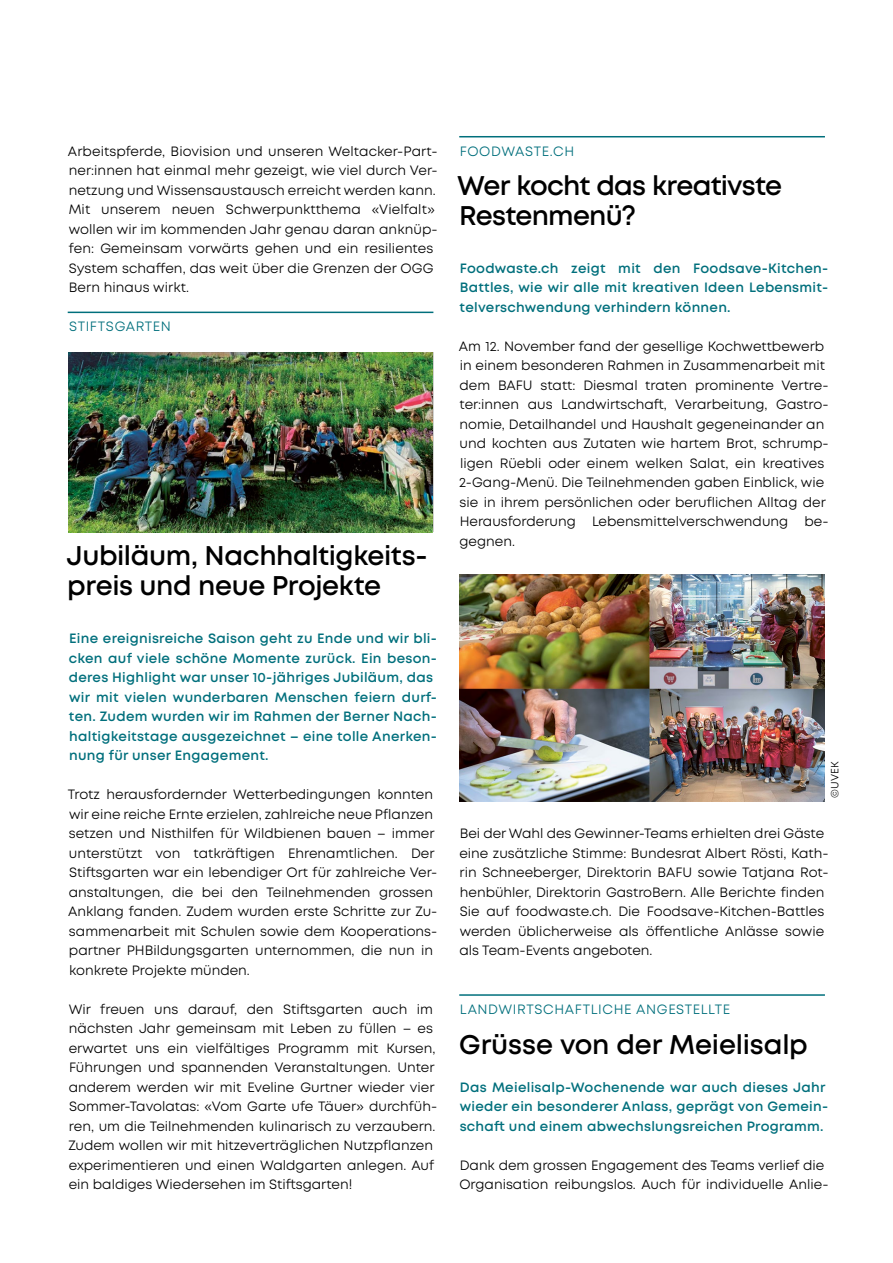
<style>
.page{position:relative;width:893px;height:1263px;background:#fff}
.page>*{position:absolute;margin:0;border:0;box-sizing:border-box;transform-origin:0 0}
.t1{font:600 27px/30px "Mont";letter-spacing:-.015em;color:#000}
.t2{font:13.5px/19.5px "Mont";color:#000}
.t3{font:600 13.5px/19.5px "Mont";letter-spacing:.02em;color:#006f7c}
.t4{font:13.5px "Mont";letter-spacing:.045em;color:#006f7c}
.t5{font:10.5px "Mont";color:#000}
</style>
<div class="page">
<hr style="left:68px;top:312px;width:365px;height:1px;background:#006f7c">
<hr style="left:459px;top:994px;width:366px;height:2px;background:#006f7c">
<hr style="left:459px;top:136px;width:366px;height:1px;background:#006f7c">
<img style="left:69px;top:353px;width:364px;height:179px">
<img style="left:459px;top:575px;width:366px;height:226px">
<p class="t2" style="left:68px;top:141px;width:371px">Arbeitspferde, Biovision und unseren Weltacker-Part&shy;ner:innen hat einmal mehr gezeigt, wie viel durch Ver&shy;netzung und Wissensaustausch erreicht werden kann.<br>Mit unserem neuen Schwerpunktthema «Vielfalt» wollen wir im kommenden Jahr genau daran anknüp&shy;fen: Gemeinsam vorwärts gehen und ein resilientes System schaffen, das weit über die Grenzen der OGG Bern hinaus wirkt.</p>
<p class="t4" style="left:69px;top:318px;width:103px">STIFTSGARTEN</p>
<h1 class="t1" style="left:67px;top:541px;width:363px">Jubiläum, Nachhaltigkeits&shy;preis und neue Projekte</h1>
<p class="t3" style="left:69px;top:629px;width:370px">Eine ereignisreiche Saison geht zu Ende und wir bli&shy;cken auf viele schöne Momente zurück. Ein beson&shy;deres Highlight war unser 10-jähriges Jubiläum, das wir mit vielen wunderbaren Menschen feiern durf&shy;ten. Zudem wurden wir im Rahmen der Berner Nach&shy;haltigkeitstage ausgezeichnet – eine tolle Anerken&shy;nung für unser Engagement.</p>
<p class="t2" style="left:68px;top:785px;width:371px">Trotz herausfordernder Wetterbedingungen konnten wir eine reiche Ernte erzielen, zahlreiche neue Pflanzen setzen und Nisthilfen für Wildbienen bauen – immer unterstützt von tatkräftigen Ehrenamtlichen. Der Stiftsgarten war ein lebendiger Ort für zahlreiche Ver&shy;anstaltungen, die bei den Teilnehmenden grossen Anklang fanden. Zudem wurden erste Schritte zur Zu&shy;sammenarbeit mit Schulen sowie dem Kooperations&shy;partner PHBildungsgarten unternommen, die nun in konkrete Projekte münden.</p>
<p class="t2" style="left:68px;top:999px;width:370px">Wir freuen uns darauf, den Stiftsgarten auch im nächsten Jahr gemeinsam mit Leben zu füllen – es erwartet uns ein vielfältiges Programm mit Kursen, Führungen und spannenden Veranstaltungen. Unter anderem werden wir mit Eveline Gurtner wieder vier Sommer-Tavolatas: «Vom Garte ufe Täuer» durchfüh&shy;ren, um die Teilnehmenden kulinarisch zu verzaubern.<br>Zudem wollen wir mit hitzeverträglichen Nutzpflanzen experimentieren und einen Waldgarten anlegen. Auf ein baldiges Wiedersehen im Stiftsgarten!</p>
<p class="t4" style="left:460px;top:142px;width:116px">FOODWASTE.CH</p>
<h1 class="t1" style="left:457px;top:170px;width:327px">Wer kocht das kreativste<br>Restenmenü?</h1>
<p class="t3" style="left:460px;top:258px;width:370px;text-align:justify">Foodwaste.ch zeigt mit den Foodsave-Kitchen-Battles, wie wir alle mit kreativen Ideen Lebensmit&shy;telverschwendung verhindern können.</p>
<p class="t2" style="left:459px;top:336px;width:371px">Am 12. November fand der gesellige Kochwettbewerb in einem besonderen Rahmen in Zusammenarbeit mit dem BAFU statt: Diesmal traten prominente Vertre&shy;ter:innen aus Landwirtschaft, Verarbeitung, Gastro&shy;nomie, Detailhandel und Haushalt gegeneinander an und kochten aus Zutaten wie hartem Brot, schrump&shy;ligen Rüebli oder einem welken Salat, ein kreatives 2-Gang-Menü. Die Teilnehmenden gaben Einblick, wie sie in ihrem persönlichen oder beruflichen Alltag der Herausforderung Lebensmittelverschwendung be&shy;gegnen.</p>
<p class="t5" style="left:828px;top:798px;width:38px;rotate:-90deg">©UVEK</p>
<p class="t2" style="left:459px;top:824px;width:371px">Bei der Wahl des Gewinner-Teams erhielten drei Gäste eine zusätzliche Stimme: Bundesrat Albert Rösti, Kath&shy;rin Schneeberger, Direktorin BAFU sowie Tatjana Rot&shy;henbühler, Direktorin GastroBern. Alle Berichte finden Sie auf foodwaste.ch. Die Foodsave-Kitchen-Battles werden üblicherweise als öffentliche Anlässe sowie als Team-Events angeboten.</p>
<p class="t4" style="left:460px;top:1000px;width:272px">LANDWIRTSCHAFTLICHE ANGESTELLTE</p>
<h1 class="t1" style="left:459px;top:1029px;width:350px">Grüsse von der Meielisalp</h1>
<p class="t3" style="left:460px;top:1077px;width:370px">Das Meielisalp-Wochenende war auch dieses Jahr wieder ein besonderer Anlass, geprägt von Gemein&shy;schaft und einem abwechslungsreichen Programm.</p>
<p class="t2" style="left:459px;top:1155px;width:371px">Dank dem grossen Engagement des Teams verlief die<br>Organisation reibungslos. Auch für individuelle Anlie-</p>
</div>
